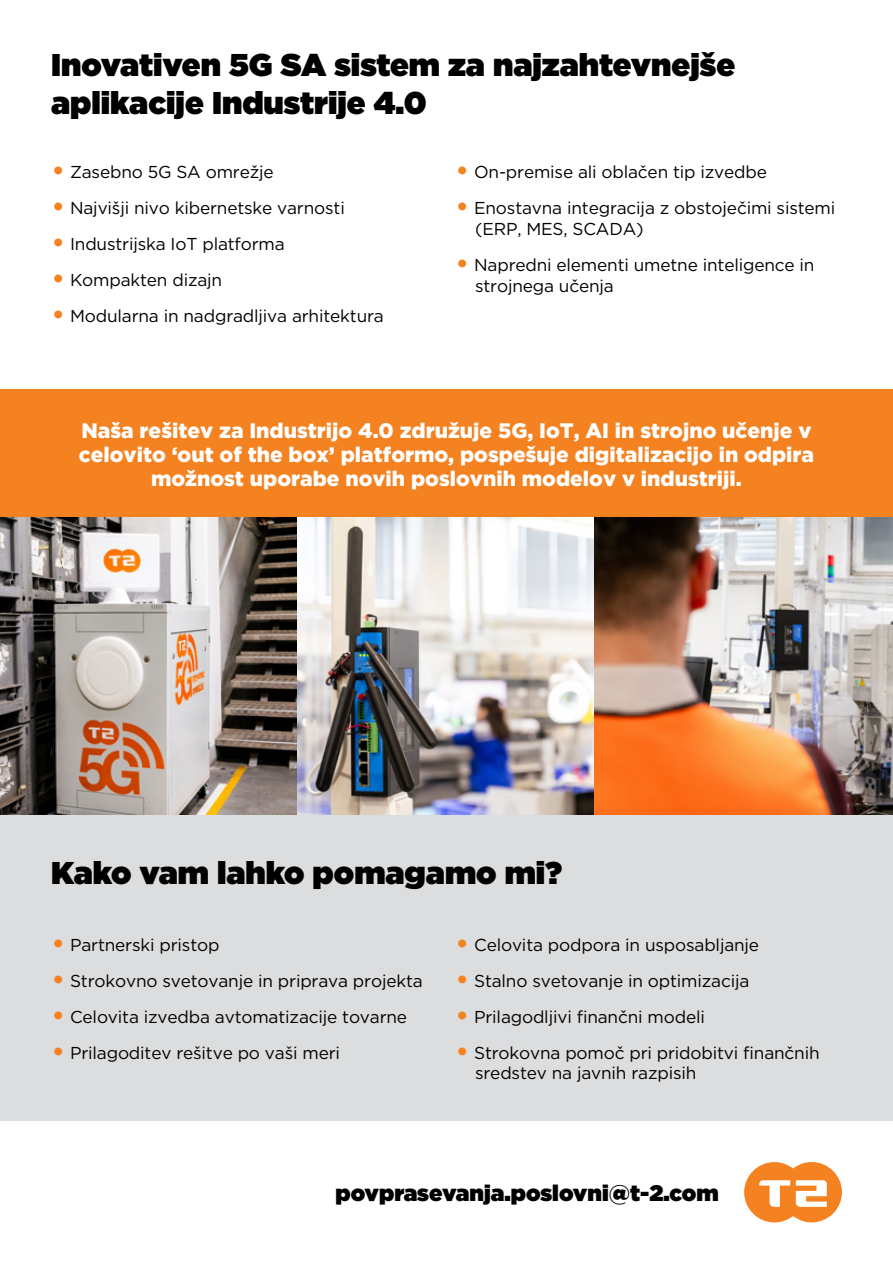
<style>
.page{position:relative;width:893px;height:1263px;background:#fff}
.page>*{position:absolute;margin:0;border:0;box-sizing:border-box;transform-origin:0 0}
.t1{font:900 31.5px/37.8px "Gotham";color:#000}
.t2{font:900 22.5px "Gotham";color:#000}
.t3{font:900 21px/24px "Gotham";color:#fff;text-align:center}
.t4{font:17.25px/20.7px "Gotham";letter-spacing:-.01em;color:#000}
.s1{font-size:30px;color:#f58220}
</style>
<div class="page">
<svg style="left:744px;top:1162px;width:98px;height:60px"></svg>
<div style="left:0;top:389px;width:893px;height:128px;background:#f58220"></div>
<div style="left:0;top:814px;width:893px;height:307px;background:#dcddde"></div>
<img style="left:0;top:517px;width:893px;height:297px">
<h1 class="t1" style="left:51px;top:46px;width:686px">Inovativen 5G SA sistem za najzahtevnejše aplikacije Industrije 4.0</h1>
<p class="t4" style="left:51px;top:161px;width:224px"><span class="s1">•</span> Zasebno 5G SA omrežje</p>
<p class="t4" style="left:51px;top:197px;width:295px"><span class="s1">•</span> Najvišji nivo kibernetske varnosti</p>
<p class="t4" style="left:51px;top:233px;width:235px"><span class="s1">•</span> Industrijska IoT platforma</p>
<p class="t4" style="left:51px;top:269px;width:173px"><span class="s1">•</span> Kompakten dizajn</p>
<p class="t4" style="left:51px;top:305px;width:334px"><span class="s1">•</span> Modularna in nadgradljiva arhitektura</p>
<p class="t4" style="left:455px;top:161px;width:313px"><span class="s1">•</span> On-premise ali oblačen tip izvedbe</p>
<p class="t4" style="left:475px;top:197px;width:362px;text-indent:-20px"><span class="s1">•</span> Enostavna integracija z obstoječimi sistemi (ERP, MES, SCADA)</p>
<p class="t4" style="left:475px;top:254px;width:341px;text-indent:-20px"><span class="s1">•</span> Napredni elementi umetne inteligence in strojnega učenja</p>
<p class="t3" style="left:79px;top:418px;width:737px">Naša rešitev za Industrijo 4.0 združuje 5G, IoT, AI in strojno učenje v celovito ‘out of the box’ platformo, pospešuje digitalizacijo in odpira možnost uporabe novih poslovnih modelov v industriji.</p>
<h1 class="t1" style="left:51px;top:853px;width:513px">Kako vam lahko pomagamo mi?</h1>
<p class="t4" style="left:51px;top:934px;width:170px"><span class="s1">•</span> Partnerski pristop</p>
<p class="t4" style="left:51px;top:970px;width:373px"><span class="s1">•</span> Strokovno svetovanje in priprava projekta</p>
<p class="t4" style="left:51px;top:1006px;width:358px"><span class="s1">•</span> Celovita izvedba avtomatizacije tovarne</p>
<p class="t4" style="left:51px;top:1042px;width:291px"><span class="s1">•</span> Prilagoditev rešitve po vaši meri</p>
<p class="t4" style="left:455px;top:934px;width:306px"><span class="s1">•</span> Celovita podpora in usposabljanje</p>
<p class="t4" style="left:455px;top:970px;width:296px"><span class="s1">•</span> Stalno svetovanje in optimizacija</p>
<p class="t4" style="left:455px;top:1006px;width:251px"><span class="s1">•</span> Prilagodljivi finančni modeli</p>
<p class="t4" style="left:475px;top:1042px;width:346px;text-indent:-20px"><span class="s1">•</span> Strokovna pomoč pri pridobitvi finančnih sredstev na javnih razpisih</p>
<h2 class="t2" style="left:335px;top:1177px;width:385px">povprasevanja.poslovni@t-2.com</h2>
</div>
